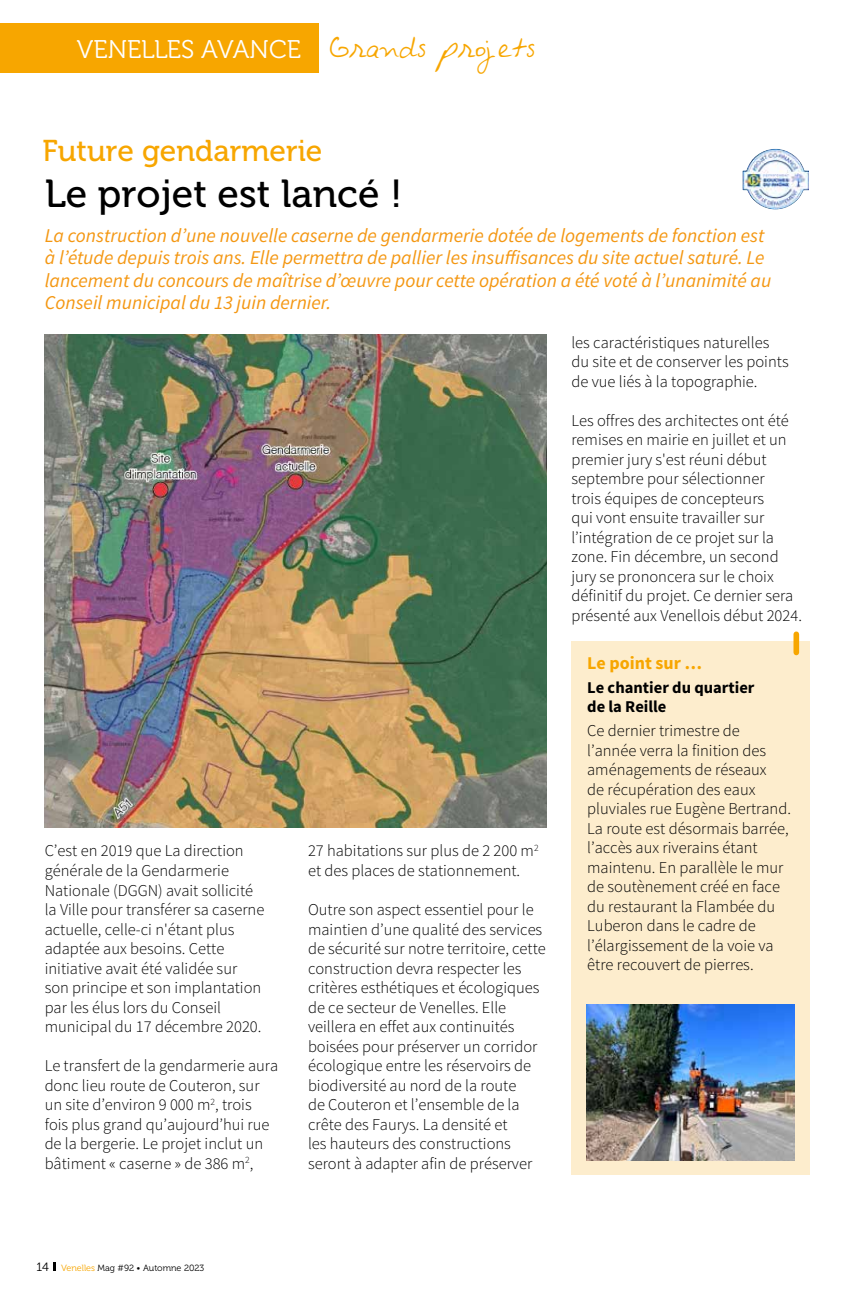
<style>
.page{position:relative;width:851px;height:1297px;background:#fff}
.page>*{position:absolute;margin:0;border:0;box-sizing:border-box;transform-origin:0 0}
.t1{font:39px "Museo 500";color:#000}
.t2{font:30px "Museo 500";color:#f7a600}
.t3{font:25.5px "Museo 300";color:#fff}
.t4{font:italic 19.5px/22.5px "Source Sans Pro";color:#f49712}
.t5{font:700 18px "Source Sans Pro";color:#f7a600}
.t6{font:300 16.5px/19.5px "Source Sans Pro";color:#000}
.t7{font:700 16.5px/19.5px "Source Sans Pro";color:#000}
.t8{font:9px "Museo 300";color:#000}
.s1{font-family:"Avantque...";font-size:22.5px;color:#f7a600}
.s2{font-size:12px}
.s3{color:#f7a600}
</style>
<div class="page">
<svg style="left:53px;top:1263px;width:3px;height:8px"></svg>
<div style="left:0;top:24px;width:318px;height:49px;background:#f7a600"></div>
<img style="left:742px;top:148px;width:67px;height:62px">
<div style="left:571px;top:641px;width:238px;height:534px;background:#fdedcd"></div>
<div style="left:793px;top:634px;width:6px;height:18px;background:#f7a600"></div>
<img style="left:586px;top:1004px;width:208px;height:157px">
<img style="left:45px;top:334px;width:501px;height:493px">
<h3 class="t3" style="left:77px;top:35px;width:459px">VENELLES AVANCE <span class="s1">Grands projets</span></h3>
<h2 class="t2" style="left:43px;top:134px;width:281px">Future gendarmerie</h2>
<h1 class="t1" style="left:45px;top:172px;width:359px">Le projet est lancé !</h1>
<p class="t4" style="left:45px;top:224px;width:728px">La construction d’une nouvelle caserne de gendarmerie dotée de logements de fonction est à l’étude depuis trois ans. Elle permettra de pallier les insuffisances du site actuel saturé. Le lancement du concours de maîtrise d’œuvre pour cette opération a été voté à l’unanimité au Conseil municipal du 13 juin dernier.</p>
<p class="t6" style="left:45px;top:841px;width:221px">C’est en 2019 que La direction générale de la Gendarmerie<br>Nationale (DGGN) avait sollicité la Ville pour transférer sa caserne actuelle, celle-ci n'étant plus adaptée aux besoins. Cette initiative avait été validée sur son principe et son implantation par les élus lors du Conseil municipal du 17 décembre 2020.</p>
<p class="t6" style="left:45px;top:1056px;width:235px">Le transfert de la gendarmerie aura donc lieu route de Couteron, sur un site d’environ 9 000 m<sup>2</sup>, trois fois plus grand qu’aujourd’hui rue de la bergerie. Le projet inclut un bâtiment « caserne » de 386 m<sup>2</sup>,</p>
<p class="t6" style="left:308px;top:841px;width:232px">27 habitations sur plus de 2 200 m<sup>2 </sup>et des places de stationnement.</p>
<p class="t6" style="left:308px;top:900px;width:239px">Outre son aspect essentiel pour le maintien d’une qualité des services de sécurité sur notre territoire, cette construction devra respecter les critères esthétiques et écologiques de ce secteur de Venelles. Elle veillera en effet aux continuités boisées pour préserver un corridor écologique entre les réservoirs de biodiversité au nord de la route<br>de Couteron et l’ensemble de la crête des Faurys. La densité et<br>les hauteurs des constructions seront à adapter afin de préserver</p>
<p class="t6" style="left:571px;top:333px;width:219px">les caractéristiques naturelles du site et de conserver les points de vue liés à la topographie.</p>
<p class="t6" style="left:571px;top:411px;width:232px">Les offres des architectes ont été remises en mairie en juillet et un premier jury s'est réuni début septembre pour sélectionner<br>trois équipes de concepteurs<br>qui vont ensuite travailler sur l’intégration de ce projet sur la zone. Fin décembre, un second jury se prononcera sur le choix définitif du projet. Ce dernier sera présenté aux Venellois début 2024.</p>
<p class="t5" style="left:587px;top:651px;width:116px">Le point sur …</p>
<p class="t7" style="left:587px;top:677px;width:169px">Le chantier du quartier de la Reille</p>
<p class="t6" style="left:587px;top:721px;width:205px">Ce dernier trimestre de l’année verra la finition des aménagements de réseaux<br>de récupération des eaux pluviales rue Eugène Bertrand.<br>La route est désormais barrée, l’accès aux riverains étant maintenu. En parallèle le mur de soutènement créé en face du restaurant la Flambée du<br>Luberon dans le cadre de l’élargissement de la voie va être recouvert de pierres.</p>
<p class="t8" style="left:37px;top:1263px;width:169px"><span class="s2">14</span> <span class="s3">Venelles</span> Mag #92 • Automne 2023</p>
</div>
